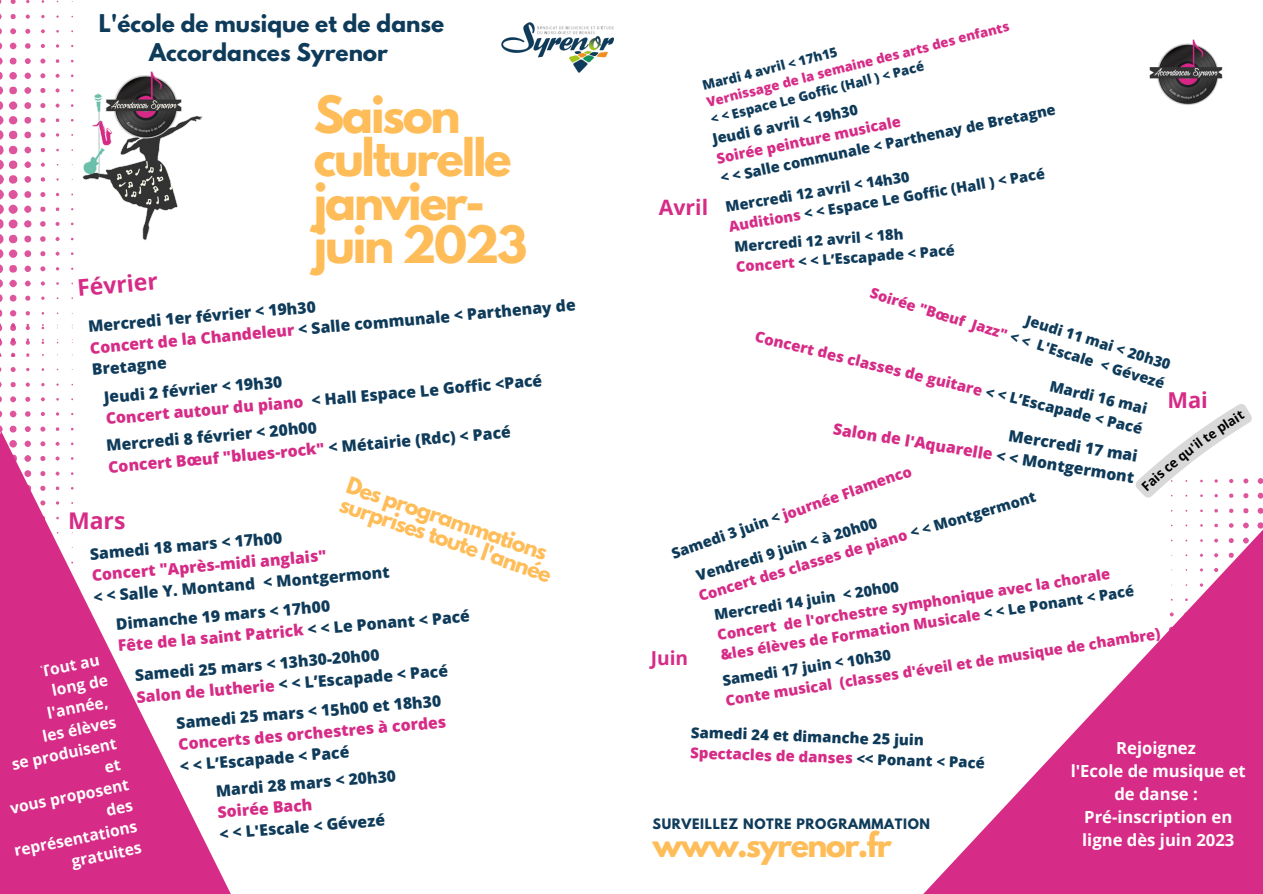
<style>
.page{position:relative;width:1263px;height:894px;background:#fff}
.page>*{position:absolute;margin:0;border:0;box-sizing:border-box;transform-origin:0 0}
.t1{font:700 45.6px/43.2px "League Spartan";letter-spacing:-.05em;color:#ffbd59}
.t2{font:700 30.15px "League Spartan";letter-spacing:-.05em;color:#ffbd59}
.t3{font:700 22.95px "Open Sans";color:#d62b86}
.t4{font:700 21.9px "Open Sans";color:#d62b86}
.t5{font:700 21.6px/29.2px "League Spartan";color:#0f3b5a;text-align:center}
.t6{font:700 21.15px "Open Sans";color:#d62b86}
.t7{font:700 20.85px/19.8px "League Spartan";color:#ffbd59}
.t8{font:700 19.2px "Open Sans";color:#d62b86}
.t9{font:700 16.65px/23.1px "Open Sans";color:#fff;text-align:center}
.t10{font:800 15.75px/21.6px "Open Sans";color:#0f3b5a}
.t11{font:800 15.75px "Open Sans";color:#d62b86}
.t12{font:700 15.6px "Open Sans";color:#fff}
.t13{font:800 15px/18.5px "Open Sans";color:#0f3b5a;text-align:right}
.t14{font:800 14.7px/20.1px "Open Sans";color:#d62b86}
.t15{font:800 14.7px/20.2px "Open Sans";color:#0f3b5a}
.t16{font:800 14.55px/20.2px "Open Sans";color:#0f3b5a}
.t17{font:800 14.55px "Open Sans";color:#d62b86}
.t18{font:800 13.2px "Open Sans";color:#0f3b5a}
.t19{font:800 13.2px "Open Sans";color:#d62b86}
.t20{font:700 12.75px "League Spartan";letter-spacing:.05em;color:#0f3b5a}
.s1{color:#d62b86}
.s2{color:#0f3b5a}
</style>
<div class="page">
<svg style="left:0;top:578px;width:231px;height:315px;fill:#d62b86"></svg>
<img style="left:82px;top:71px;width:121px;height:170px">
<img style="left:501px;top:23px;width:113px;height:49px">
<svg style="left:0;top:0;width:74px;height:724px"></svg>
<svg style="left:924px;top:671px;width:339px;height:222px;fill:#d62b86"></svg>
<img style="left:1149px;top:39px;width:74px;height:66px">
<svg style="left:105px;top:759px;width:16px;height:13px"></svg>
<svg style="left:106px;top:802px;width:27px;height:14px"></svg>
<svg style="left:1131px;top:404px;width:132px;height:476px"></svg>
<h3 class="t5" style="left:99px;top:11px;width:347px">L'école de musique et de danse<br>Accordances Syrenor</h3>
<h1 class="t1" style="left:314px;top:99px;width:215px">Saison culturelle janvier&shy;juin 2023</h1>
<h3 class="t3" style="left:76px;top:271px;width:82px;rotate:-5deg">Février</h3>
<p class="t10" style="left:87px;top:315px;width:489px;rotate:-5deg">Mercredi 1er février &lt; 19h30<br><span class="s1">Concert de la Chandeleur</span> &lt; Salle communale &lt; Parthenay de<br>Bretagne</p>
<p class="t10" style="left:103px;top:386px;width:440px;rotate:-5deg">Jeudi 2 février &lt; 19h30<br><span class="s1">Concert autour du piano</span> &lt; Hall Espace Le Goffic &lt;Pacé</p>
<p class="t10" style="left:105px;top:434px;width:406px;rotate:-5deg">Mercredi 8 février &lt; 20h00<br><span class="s1">Concert Bœuf "blues-rock"</span> &lt; Métairie (Rdc) &lt; Pacé</p>
<h3 class="t7" style="left:350px;top:477px;width:224px;rotate:19deg">Des programmations surprises toute l'année</h3>
<h3 class="t3" style="left:68px;top:504px;width:59px">Mars</h3>
<p class="t10" style="left:89px;top:542px;width:194px;rotate:-5deg">Samedi 18 mars &lt; 17h00</p>
<p class="t11" style="left:91px;top:564px;width:237px;rotate:-5deg">Concert "Après-midi anglais"</p>
<p class="t10" style="left:112px;top:580px;width:278px;line-height:29px;text-indent:-20px;rotate:-5deg">&lt; &lt; Salle Y. Montand &lt; Montgermont<br>Dimanche 19 mars &lt; 17h00</p>
<p class="t10" style="left:131px;top:628px;width:340px;line-height:31.2px;text-indent:-14px;rotate:-5deg"><span class="s1">Fête de la saint Patrick</span> &lt; &lt; Le Ponant &lt; Pacé<br>Samedi 25 mars &lt; 13h30-20h00</p>
<p class="t12" style="left:39px;top:660px;width:61px;rotate:-11deg">Tout au</p>
<p class="t12" style="left:50px;top:679px;width:58px;rotate:-11deg">long de</p>
<p class="t12" style="left:45px;top:702px;width:63px;rotate:-11deg">l'année,</p>
<p class="t12" style="left:41px;top:725px;width:76px;rotate:-11deg">les élèves</p>
<p class="t12" style="left:10px;top:752px;width:108px;rotate:-11deg">se produisent</p>
<p class="t12" style="left:8px;top:796px;width:122px;rotate:-11deg">vous proposent</p>
<p class="t12" style="left:12px;top:839px;width:126px;rotate:-11deg">représentations</p>
<p class="t10" style="left:173px;top:679px;width:277px;line-height:29.2px;text-indent:-37px;rotate:-5deg"><span class="s1">Salon de lutherie</span> &lt; &lt; L’Escapade &lt; Pacé<br>Samedi 25 mars &lt; 15h00 et 18h30</p>
<p class="t11" style="left:177px;top:733px;width:270px;rotate:-5deg">Concerts des orchestres à cordes</p>
<p class="t10" style="left:212px;top:748px;width:182px;line-height:27.9px;text-indent:-33px;rotate:-5deg">&lt; &lt; L’Escapade &lt; Pacé<br>Mardi 28 mars &lt; 20h30</p>
<p class="t11" style="left:217px;top:801px;width:96px;rotate:-5deg">Soirée Bach</p>
<p class="t10" style="left:219px;top:822px;width:167px;rotate:-5deg">&lt; &lt; L'Escale &lt; Gévezé</p>
<p class="t12" style="left:70px;top:850px;width:72px;rotate:-11deg">gratuites</p>
<p class="t19" style="left:704px;top:93px;width:313px;rotate:-14deg">Vernissage de la semaine des arts des enfants</p>
<p class="t18" style="left:700px;top:76px;width:140px;rotate:-14deg">Mardi 4 avril &lt; 17h15</p>
<p class="t18" style="left:709px;top:110px;width:221px;rotate:-14deg">&lt; &lt; Espace Le Goffic (Hall ) &lt; Pacé</p>
<p class="t16" style="left:711px;top:129px;width:150px;rotate:-12deg">Jeudi 6 avril &lt; 19h30</p>
<p class="t16" style="left:719px;top:169px;width:343px;rotate:-12deg">&lt; &lt; Salle communale &lt; Parthenay de Bretagne</p>
<p class="t17" style="left:715px;top:149px;width:189px;rotate:-12deg">Soirée peinture musicale</p>
<p class="t16" style="left:724px;top:197px;width:322px;line-height:20.9px;rotate:-10deg">Mercredi 12 avril &lt; 14h30<br><span class="s1">Auditions</span> &lt; &lt; Espace Le Goffic (Hall ) &lt; Pacé</p>
<p class="t16" style="left:734px;top:236px;width:221px;line-height:19.5px;rotate:-4deg">Mercredi 12 avril &lt; 18h<br><span class="s1">Concert</span> &lt; &lt; L’Escapade &lt; Pacé</p>
<h3 class="t6" style="left:659px;top:193px;width:51px">Avril</h3>
<p class="t16" style="left:879px;top:264px;width:309px;text-align:right;rotate:17deg">Jeudi 11 mai &lt; 20h30<br><span class="s1">Soirée "Bœuf Jazz"</span> &lt; &lt; L'Escale &lt; Gévezé</p>
<p class="t13" style="left:762px;top:309px;width:399px;rotate:13deg">Mardi 16 mai<br><span class="s1">Concert des classes de guitare</span> &lt; &lt; L’Escapade &lt; Pacé</p>
<h3 class="t4" style="left:1167px;top:384px;width:42px">Mai</h3>
<p class="t10" style="left:838px;top:397px;width:306px;line-height:20.9px;text-align:right;rotate:9deg">Mercredi 17 mai<br><span class="s1">Salon de l'Aquarelle</span> &lt; &lt; Montgermont</p>
<p class="t15" style="left:690px;top:567px;width:353px;rotate:-17deg">Vendredi 9 juin &lt; à 20h00<br><span class="s1">Concert des classes de piano</span> &lt; &lt; Montgermont</p>
<p class="t14" style="left:669px;top:543px;width:255px;rotate:-19deg"><span class="s2">Samedi 3 juin &lt;</span> journée Flamenco</p>
<p class="t15" style="left:713px;top:604px;width:188px;rotate:-9deg">Mercredi 14 juin &lt; 20h00</p>
<p class="t14" style="left:716px;top:624px;width:420px;rotate:-9deg">Concert de l'orchestre symphonique avec la chorale &amp;les élèves de Formation Musicale <span class="s2">&lt; &lt; Le Ponant &lt; Pacé</span></p>
<p class="t14" style="left:724px;top:690px;width:441px;rotate:-9deg">Conte musical (classes d'éveil et de musique de chambre)</p>
<p class="t13" style="left:691px;top:721px;width:296px;line-height:20.4px;text-align:left;rotate:2deg">Samedi 24 et dimanche 25 juin<br><span class="s1">Spectacles de danses</span> &lt;&lt; Ponant &lt; Pacé</p>
<p class="t15" style="left:721px;top:670px;width:172px;rotate:-9deg">Samedi 17 juin &lt; 10h30</p>
<p class="t8" style="left:651px;top:644px;width:39px">Juin</p>
<p class="t9" style="left:1071px;top:735px;width:177px">Rejoignez<br>l'Ecole de musique et de danse :<br>Pré-inscription en ligne dès juin 2023</p>
<p class="t20" style="left:652px;top:817px;width:279px">SURVEILLEZ NOTRE PROGRAMMATION</p>
<h2 class="t2" style="left:652px;top:829px;width:241px">www.syrenor.fr</h2>
</div>
